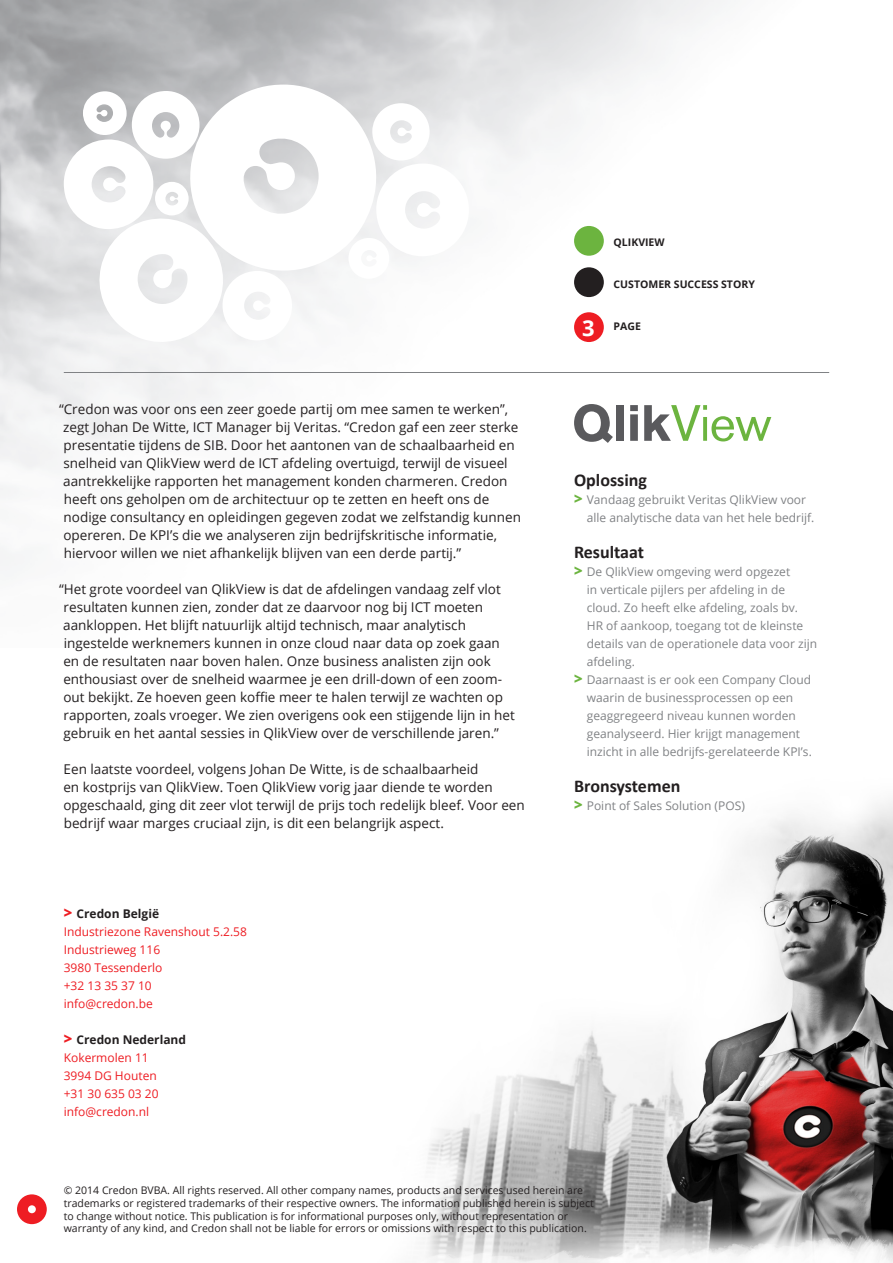
<style>
.page{position:relative;width:893px;height:1263px;background:#fff}
.page>*{position:absolute;margin:0;border:0;box-sizing:border-box;transform-origin:0 0}
.t1{font:700 21.9px "Open Sans";color:#fff}
.Body{font:700 18px "Calibri";color:#231f20}
.Kolom_twee{font:700 18px "Calibri";color:#231f20}
.Kleine_titel{font:700 18px "Calibri";color:#231f20}
.Body-2{font:13.5px/18px "Open Sans";color:#231f20}
.t2{font:12px/18px "Open Sans";color:#808285}
.Kolom_twee-2{font:12px "Open Sans";color:#ee1d23}
.t3{font:700 12px "Open Sans";color:#231f20}
.Kolom_twee-3{font:10.5px/12.6px "Open Sans";color:#231f20}
.t4{font:700 10.5px "Open Sans";color:#231f20}
.s1{font-weight:800;font-size:15px;color:#ee1d23}
.s2{font-weight:800;font-size:15px;color:#6cb43f}
</style>
<div class="page">
<img style="left:423px;top:801px;width:470px;height:462px">
<div style="left:17px;top:1194px;width:30px;height:30px;background:#ee1d23;border-radius:50%"></div>
<div style="left:616px;top:405px;width:8px;height:36px;background:#5a5a5d"></div>
<svg style="left:630px;top:405px;width:8px;height:36px"></svg>
<svg style="left:644px;top:405px;width:127px;height:36px"></svg>
<svg style="left:574px;top:404px;width:39px;height:39px"></svg>
<div style="left:574px;top:312px;width:30px;height:30px;background:#ee1d23;border-radius:50%"></div>
<div style="left:28px;top:1205px;width:8px;height:8px;background:#fff;border-radius:50%"></div>
<svg style="left:64px;top:85px;width:405px;height:257px"></svg>
<hr style="left:64px;top:372px;width:765px;height:1px;background:#808285">
<div style="left:574px;top:267px;width:30px;height:30px;background:#231f20;border-radius:50%"></div>
<div style="left:574px;top:226px;width:30px;height:30px;background:#6cb43f;border-radius:50%"></div>
<p class="Body-2" style="left:63px;top:400px;width:459px;text-indent:-4px">“Credon was voor ons een zeer goede partij om mee samen te werken”, zegt Johan De Witte, ICT Manager bij Veritas. “Credon gaf een zeer sterke presentatie tijdens de SIB. Door het aantonen van de schaalbaarheid en snelheid van QlikView werd de ICT afdeling overtuigd, terwijl de visueel aantrekkelijke rapporten het management konden charmeren. Credon heeft ons geholpen om de architectuur op te zetten en heeft ons de nodige consultancy en opleidingen gegeven zodat we zelfstandig kunnen opereren. De KPI’s die we analyseren zijn bedrijfskritische informatie, hiervoor willen we niet afhankelijk blijven van een derde partij.”</p>
<p class="Body-2" style="left:63px;top:580px;width:453px;text-indent:-4px">“Het grote voordeel van QlikView is dat de afdelingen vandaag zelf vlot resultaten kunnen zien, zonder dat ze daarvoor nog bij ICT moeten aankloppen. Het blijft natuurlijk altijd technisch, maar analytisch ingestelde werknemers kunnen in onze cloud naar data op zoek gaan en de resultaten naar boven halen. Onze business analisten zijn ook enthousiast over de snelheid waarmee je een drill-down of een zoom&shy;out bekijkt. Ze hoeven geen koffie meer te halen terwijl ze wachten op rapporten, zoals vroeger. We zien overigens ook een stijgende lijn in het gebruik en het aantal sessies in QlikView over de verschillende jaren.”</p>
<p class="Body-2" style="left:63px;top:760px;width:463px">Een laatste voordeel, volgens Johan De Witte, is de schaalbaarheid<br>en kostprijs van QlikView. Toen QlikView vorig jaar diende te worden opgeschaald, ging dit zeer vlot terwijl de prijs toch redelijk bleef. Voor een bedrijf waar marges cruciaal zijn, is dit een belangrijk aspect.</p>
<p class="t3" style="left:64px;top:905px;width:97px"><span class="s1">&gt;</span> Credon België</p>
<p class="Kolom_twee-2" style="left:64px;top:923px;width:185px">Industriezone Ravenshout 5.2.58</p>
<p class="Kolom_twee-2" style="left:64px;top:941px;width:98px">Industrieweg 116</p>
<p class="Kolom_twee-2" style="left:64px;top:959px;width:100px">3980 Tessenderlo</p>
<p class="Kolom_twee-2" style="left:64px;top:977px;width:89px">+32 13 35 37 10</p>
<p class="Kolom_twee-2" style="left:64px;top:995px;width:91px">info@credon.be</p>
<p class="t3" style="left:64px;top:1031px;width:124px"><span class="s1">&gt;</span> Credon Nederland</p>
<p class="Kolom_twee-2" style="left:64px;top:1049px;width:86px">Kokermolen 11</p>
<p class="Kolom_twee-2" style="left:64px;top:1067px;width:94px">3994 DG Houten</p>
<p class="Kolom_twee-2" style="left:64px;top:1085px;width:96px">+31 30 635 03 20</p>
<p class="Kolom_twee-2" style="left:64px;top:1103px;width:87px">info@credon.nl</p>
<p class="t1" style="left:582px;top:312px;width:14px">3</p>
<p class="t4" style="left:614px;top:235px;width:53px">QLIKVIEW</p>
<p class="t4" style="left:614px;top:277px;width:143px">CUSTOMER SUCCESS STORY</p>
<p class="t4" style="left:614px;top:319px;width:29px">PAGE</p>
<p class="Kolom_twee" style="left:574px;top:469px;width:74px">Oplossing</p>
<p class="t2" style="left:587px;top:490px;width:229px;text-indent:-13px"><span class="s2">&gt;</span> Vandaag gebruikt Veritas QlikView voor alle analytische data van het hele bedrijf.</p>
<p class="Kleine_titel" style="left:574px;top:541px;width:72px">Resultaat</p>
<p class="t2" style="left:587px;top:562px;width:232px;text-indent:-13px"><span class="s2">&gt;</span> De QlikView omgeving werd opgezet<br>in verticale pijlers per afdeling in de cloud. Zo heeft elke afdeling, zoals bv.<br>HR of aankoop, toegang tot de kleinste details van de operationele data voor zijn afdeling.</p>
<p class="t2" style="left:587px;top:670px;width:227px;text-indent:-13px"><span class="s2">&gt;</span> Daarnaast is er ook een Company Cloud waarin de businessprocessen op een geaggregeerd niveau kunnen worden geanalyseerd. Hier krijgt management inzicht in alle bedrijfs-gerelateerde KPI’s.</p>
<p class="Body" style="left:574px;top:775px;width:108px">Bronsystemen</p>
<p class="t2" style="left:574px;top:796px;width:172px"><span class="s2">&gt;</span> Point of Sales Solution (POS)</p>
<p class="Kolom_twee-3" style="left:64px;top:1184px;width:531px">© 2014 Credon BVBA. All rights reserved. All other company names, products and services used herein are trademarks or registered trademarks of their respective owners. The information published herein is subject to change without notice. This publication is for informational purposes only, without representation or warranty of any kind, and Credon shall not be liable for errors or omissions with respect to this publication.</p>
</div>
